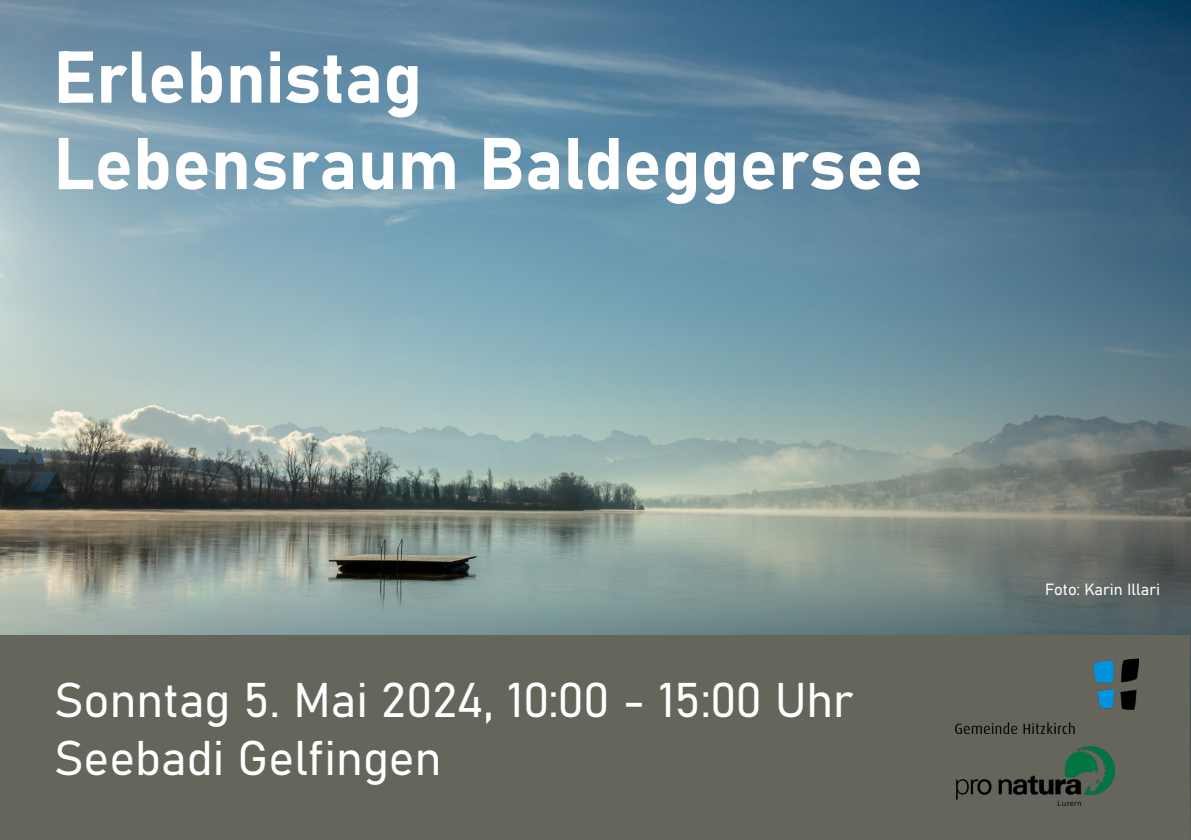
<style>
.page{position:relative;width:1191px;height:840px;background:#fff}
.page>*{position:absolute;margin:0;border:0;box-sizing:border-box;transform-origin:0 0}
.t1{font:72px "Bahnschrift";color:#fff}
.t2{font:48px "Bahnschrift";color:#fff}
.t3{font:16px "Bahnschrift";color:#fff}
</style>
<div class="page">
<img style="left:0;top:0;width:1191px;height:634px">
<div style="left:0;top:634px;width:1191px;height:205px;background:#66655c"></div>
<img style="left:955px;top:658px;width:183px;height:75px">
<img style="left:957px;top:746px;width:157px;height:59px">
<p class="t1" style="left:53px;top:23px;width:370px">Erlebnistag</p>
<p class="t1" style="left:53px;top:109px;width:871px">Lebensraum Baldeggersee</p>
<p class="t2" style="left:54px;top:663px;width:801px">Sonntag 5. Mai 2024, 10:00 - 15:00 Uhr</p>
<p class="t2" style="left:54px;top:721px;width:389px">Seebadi Gelfingen</p>
<p class="t3" style="left:1045px;top:577px;width:116px">Foto: Karin Illari</p>
</div>
